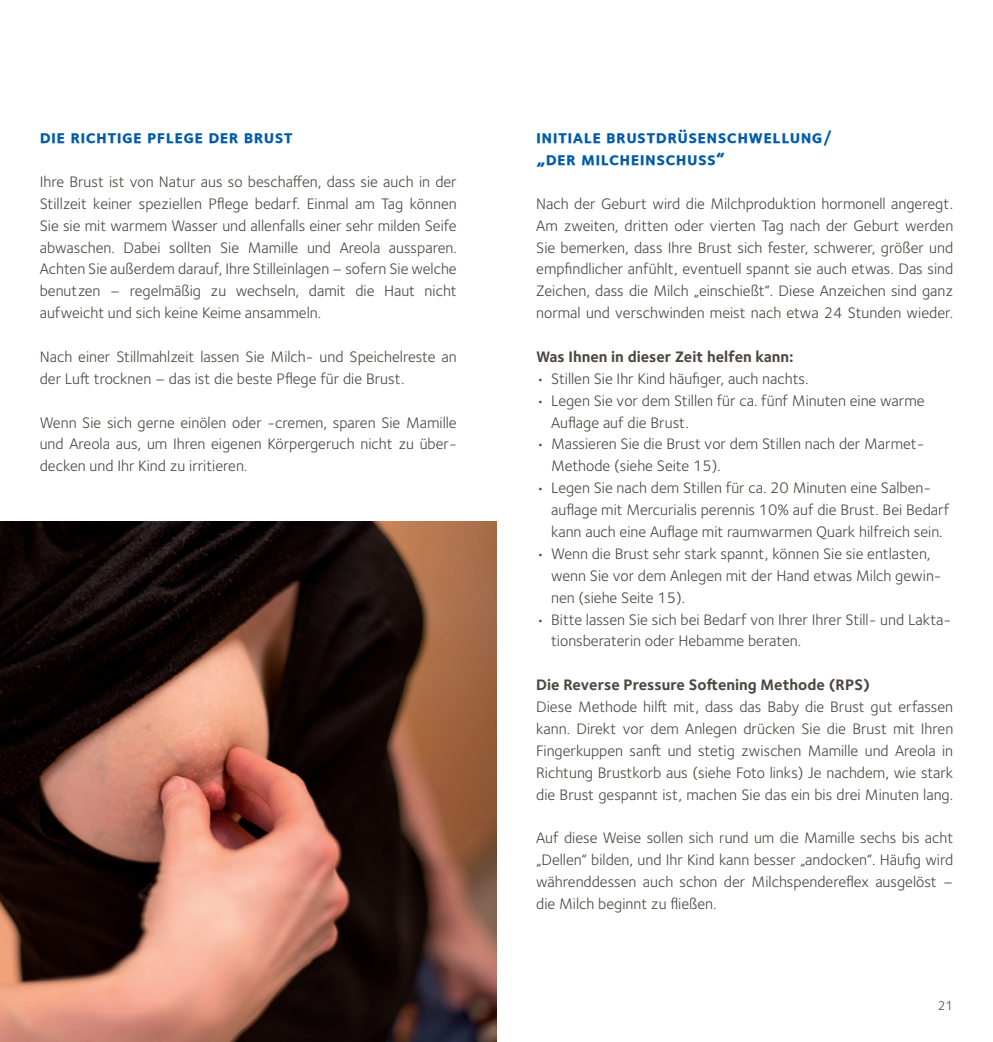
<style>
.page{position:relative;width:993px;height:1042px;background:#fff}
.page>*{position:absolute;margin:0;border:0;box-sizing:border-box;transform-origin:0 0}
.t1{font:18.38px/21.9px "Foundry Sterling Bold Expert";letter-spacing:.02em;color:#015ba7}
.t2{font:15.75px/21.9px "Foundry Sterling OT2";color:#4c4740}
.t3{font:700 15.75px "Foundry Sterling OT2";color:#4c4740}
.t4{font:13.12px "Foundry Sterling OT2";color:#4c4740}
</style>
<div class="page">
<img style="left:0;top:521px;width:496px;height:521px">
<p class="t1" style="left:40px;top:126px;width:254px">die richtige pflege der brust</p>
<p class="t2" style="left:40px;top:170px;width:418px;text-align:justify">Ihre Brust ist von Natur aus so beschaffen, dass sie auch in der Stillzeit keiner speziellen Pflege bedarf. Einmal am Tag können Sie sie mit warmem Wasser und allenfalls einer sehr milden Seife abwaschen. Dabei sollten Sie Mamille und Areola aussparen.<br>Achten Sie außerdem darauf, Ihre Stilleinlagen – sofern Sie welche benutzen – regelmäßig zu wechseln, damit die Haut nicht aufweicht und sich keine Keime ansammeln.</p>
<p class="t2" style="left:40px;top:345px;width:418px">Nach einer Stillmahlzeit lassen Sie Milch- und Speichelreste an der Luft trocknen – das ist die beste Pflege für die Brust.</p>
<p class="t2" style="left:40px;top:410px;width:418px;text-align:justify">Wenn Sie sich gerne einölen oder -cremen, sparen Sie Mamille und Areola aus, um Ihren eigenen Körpergeruch nicht zu über&shy;decken und Ihr Kind zu irritieren.</p>
<p class="t1" style="left:536px;top:126px;width:298px">initiale brustdrüsenschwellung/ „der milcheinschuss“</p>
<p class="t2" style="left:536px;top:191px;width:418px;text-align:justify">Nach der Geburt wird die Milchproduktion hormonell angeregt.<br>Am zweiten, dritten oder vierten Tag nach der Geburt werden Sie bemerken, dass Ihre Brust sich fester, schwerer, größer und empfindlicher anfühlt, eventuell spannt sie auch etwas. Das sind Zeichen, dass die Milch „einschießt“. Diese Anzeichen sind ganz normal und verschwinden meist nach etwa 24 Stunden wieder.</p>
<p class="t3" style="left:536px;top:344px;width:259px">Was Ihnen in dieser Zeit helfen kann:</p>
<p class="t2" style="left:536px;top:366px;width:274px">• Stillen Sie Ihr Kind häufiger, auch nachts.</p>
<p class="t2" style="left:551px;top:388px;width:375px;text-indent:-15px">• Legen Sie vor dem Stillen für ca. fünf Minuten eine warme<br>Auflage auf die Brust.</p>
<p class="t2" style="left:551px;top:432px;width:374px;text-indent:-15px">• Massieren Sie die Brust vor dem Stillen nach der Marmet-<br>Methode (siehe Seite 15).</p>
<p class="t2" style="left:551px;top:476px;width:400px;text-indent:-15px">• Legen Sie nach dem Stillen für ca. 20 Minuten eine Salben&shy;auflage mit Mercurialis perennis 10% auf die Brust. Bei Bedarf kann auch eine Auflage mit raumwarmen Quark hilfreich sein.</p>
<p class="t2" style="left:551px;top:541px;width:392px;text-indent:-15px">• Wenn die Brust sehr stark spannt, können Sie sie entlasten, wenn Sie vor dem Anlegen mit der Hand etwas Milch gewin&shy;nen (siehe Seite 15).</p>
<p class="t2" style="left:551px;top:607px;width:401px;text-indent:-15px">• Bitte lassen Sie sich bei Bedarf von Ihrer Ihrer Still- und Lakta&shy;tionsberaterin oder Hebamme beraten.</p>
<p class="t3" style="left:536px;top:672px;width:335px">Die Reverse Pressure Softening Methode (RPS)</p>
<p class="t2" style="left:536px;top:695px;width:418px;text-align:justify">Diese Methode hilft mit, dass das Baby die Brust gut erfassen kann. Direkt vor dem Anlegen drücken Sie die Brust mit Ihren Fingerkuppen sanft und stetig zwischen Mamille und Areola in Richtung Brustkorb aus (siehe Foto links) Je nachdem, wie stark die Brust gespannt ist, machen Sie das ein bis drei Minuten lang.</p>
<p class="t2" style="left:536px;top:826px;width:418px;text-align:justify">Auf diese Weise sollen sich rund um die Mamille sechs bis acht „Dellen“ bilden, und Ihr Kind kann besser „andocken“. Häufig wird währenddessen auch schon der Milchspendereflex ausgelöst – die Milch beginnt zu fließen.</p>
<p class="t4" style="left:937px;top:996px;width:17px">21</p>
</div>
